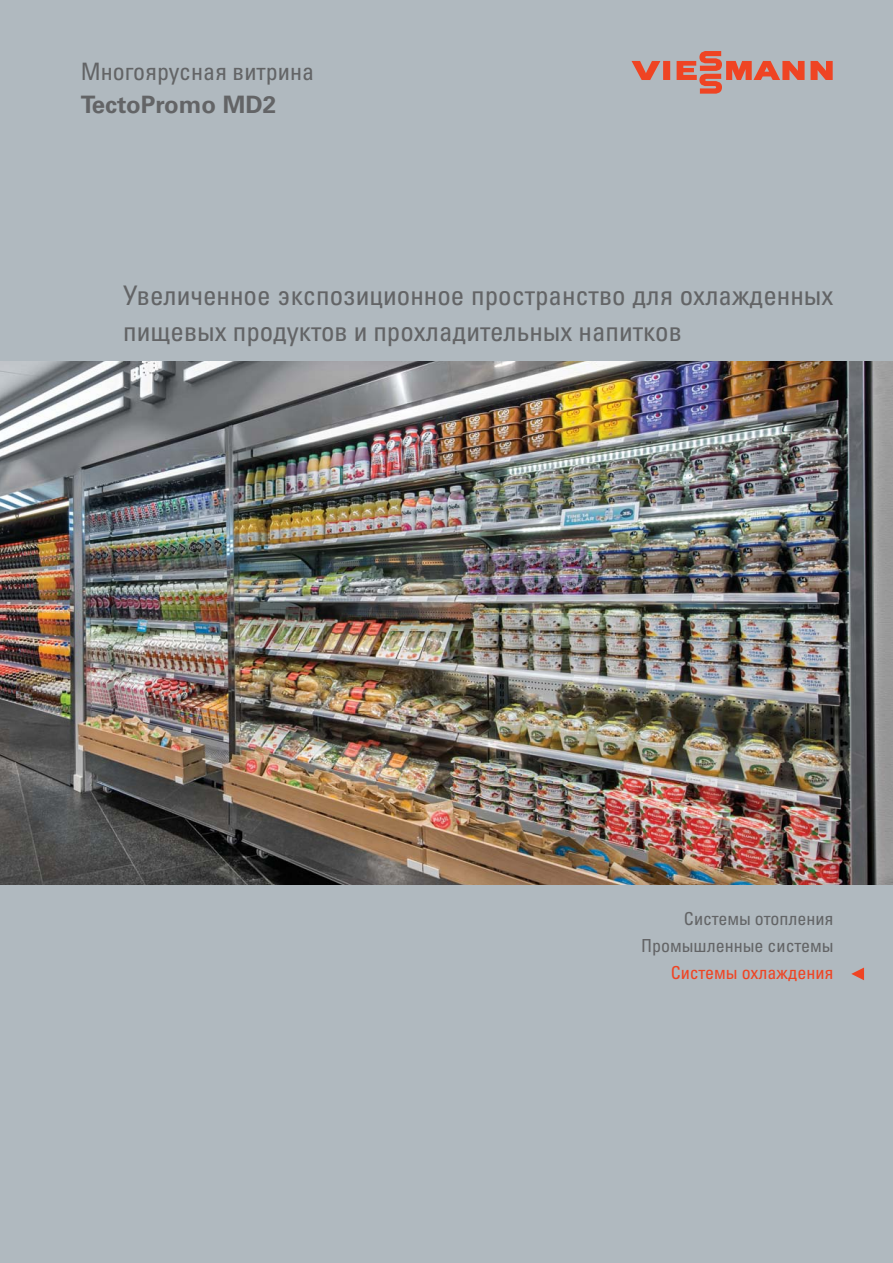
<style>
.page{position:relative;width:893px;height:1263px;background:#b0b9bf}
.page>*{position:absolute;margin:0;border:0;box-sizing:border-box;transform-origin:0 0}
.t1{font:condensed 27px/36px "Univers LTCYR 57";color:#636466}
.t2{font:condensed 24px "Univers LTCYR 57";color:#636466}
.t3{font:700 24px "Univers LTCYR 65";color:#636466}
.t4{font:condensed 18px/27px "Univers LTCYR 57";color:#636466;text-align:right}
.t5{font:condensed 18px "Univers LTCYR 57";color:#ef4423}
</style>
<div class="page">
<img style="left:0;top:361px;width:893px;height:523px">
<svg style="left:631px;top:51px;width:202px;height:43px"></svg>
<svg style="left:851px;top:968px;width:13px;height:12px"></svg>
<p class="t2" style="left:81px;top:58px;width:235px">Многоярусная витрина</p>
<p class="t3" style="left:81px;top:96px;width:197px">TectoPromo MD2</p>
<p class="t1" style="left:123px;top:277px;width:712px">Увеличенное экспозиционное пространство для охлажденных пищевых продуктов и прохладительных напитков</p>
<p class="t4" style="left:641px;top:905px;width:194px">Системы отопления<br>Промышленные системы</p>
<p class="t5" style="left:671px;top:962px;width:164px">Системы охлаждения</p>
</div>
